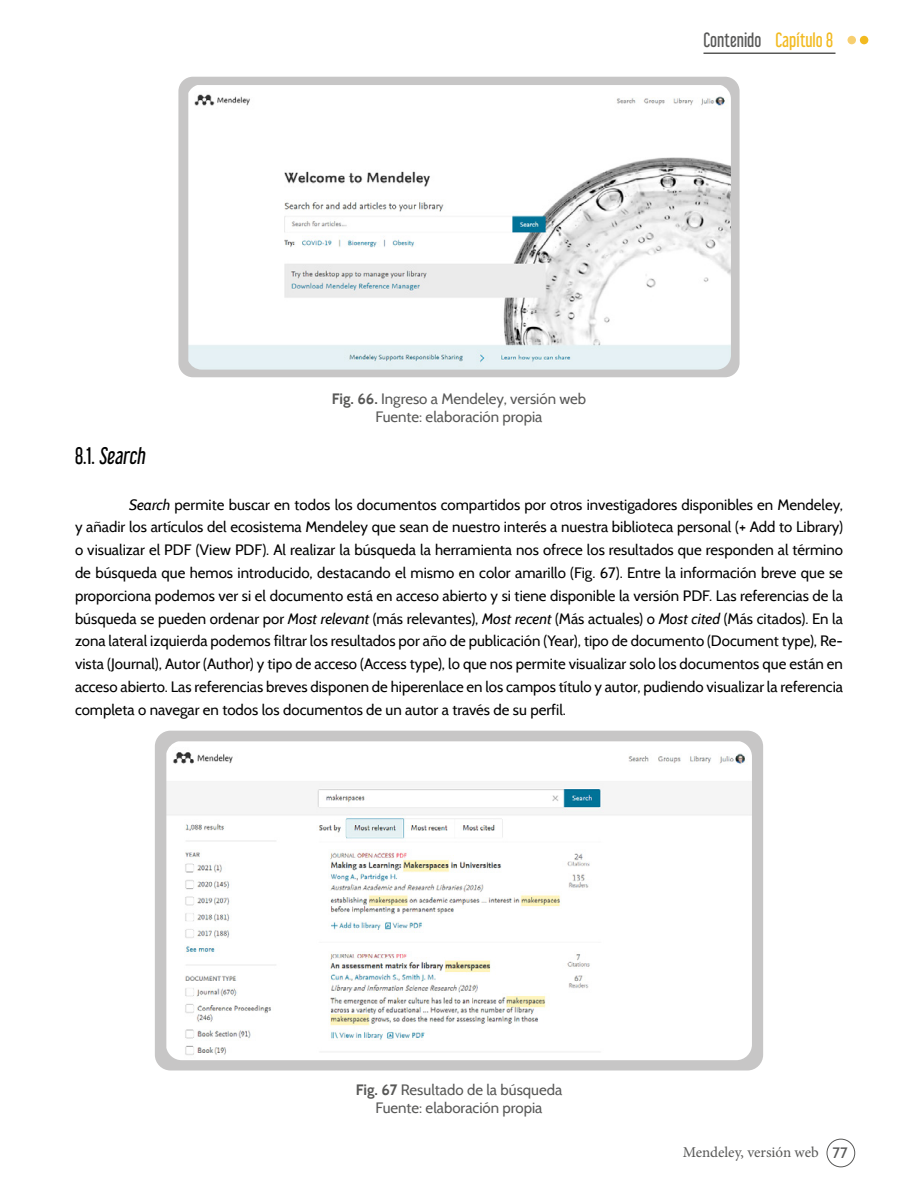
<style>
.page{position:relative;width:918px;height:1188px;background:#fff}
.page>*{position:absolute;margin:0;border:0;box-sizing:border-box;transform-origin:0 0}
.t1{font:21px "Libel Suit Rg";color:#000}
.t2{font:18px "Libel Suit Rg";color:#585857}
.t3{font:18px "Libel Suit Rg";color:#f2ba20}
.t4{font:15px/22.8px "Cabin";color:#000;text-align:justify}
.t5{font:15px/18px "Cabin";color:#585857;text-align:center}
.t6{font:15px "Minion Pro";letter-spacing:-.005em;color:#585857}
.t7{font:500 15px "Cabin";color:#585857}
.s1{font-weight:700}
.s2{font-style:italic}
</style>
<div class="page">
<div style="left:827px;top:1139px;width:28px;height:28px;border:1px solid #585857;border-radius:50%"></div>
<hr style="left:704px;top:52px;width:132px;height:2px;background:#585857">
<div style="left:860px;top:36px;width:8px;height:8px;background:#f2ba20;border-radius:50%"></div>
<div style="left:847px;top:36px;width:9px;height:8px;background:#f7cf71;border-radius:50%"></div>
<div style="left:178px;top:77px;width:562px;height:300px;background:#c7c6c6;border-radius:15px"></div>
<img style="left:188px;top:85px;width:543px;height:285px">
<div style="left:155px;top:731px;width:608px;height:340px;background:#c7c6c6;border-radius:16px"></div>
<img style="left:166px;top:741px;width:586px;height:319px">
<p class="t2" style="left:704px;top:25px;width:59px">Contenido</p>
<p class="t3" style="left:776px;top:25px;width:59px">Capítulo 8</p>
<p class="t5" style="left:332px;top:390px;width:256px"><span class="s1">Fig. 66.</span> Ingreso a Mendeley, versión web<br>Fuente: elaboración propia</p>
<h1 class="t1" style="left:75px;top:439px;width:76px">8 . 1 . Search</h1>
<p class="t4" style="left:75px;top:493px;width:770px;text-indent:54px"><span class="s2">Search</span> permite buscar en todos los documentos compartidos por otros investigadores disponibles en Mendeley, y añadir los artículos del ecosistema Mendeley que sean de nuestro interés a nuestra biblioteca personal (+ Add to Library) o visualizar el PDF (View PDF). Al realizar la búsqueda la herramienta nos ofrece los resultados que responden al término de búsqueda que hemos introducido, destacando el mismo en color amarillo (Fig. 67). Entre la información breve que se proporciona podemos ver si el documento está en acceso abierto y si tiene disponible la versión PDF. Las referencias de la búsqueda se pueden ordenar por <span class="s2">Most relevant</span> (más relevantes), <span class="s2">Most recent</span> (Más actuales) o <span class="s2">Most cited</span> (Más citados). En la zona lateral izquierda podemos filtrar los resultados por año de publicación (Year), tipo de documento (Document type), Re&shy;vista (Journal), Autor (Author) y tipo de acceso (Access type), lo que nos permite visualizar solo los documentos que están en acceso abierto. Las referencias breves disponen de hiperenlace en los campos título y autor, pudiendo visualizar la referencia completa o navegar en todos los documentos de un autor a través de su perfil.</p>
<p class="t5" style="left:356px;top:1081px;width:208px"><span class="s1">Fig. 67</span> Resultado de la búsqueda<br>Fuente: elaboración propia</p>
<p class="t6" style="left:683px;top:1143px;width:138px">Mendeley, versión web</p>
<p class="t7" style="left:832px;top:1144px;width:17px">77</p>
</div>
